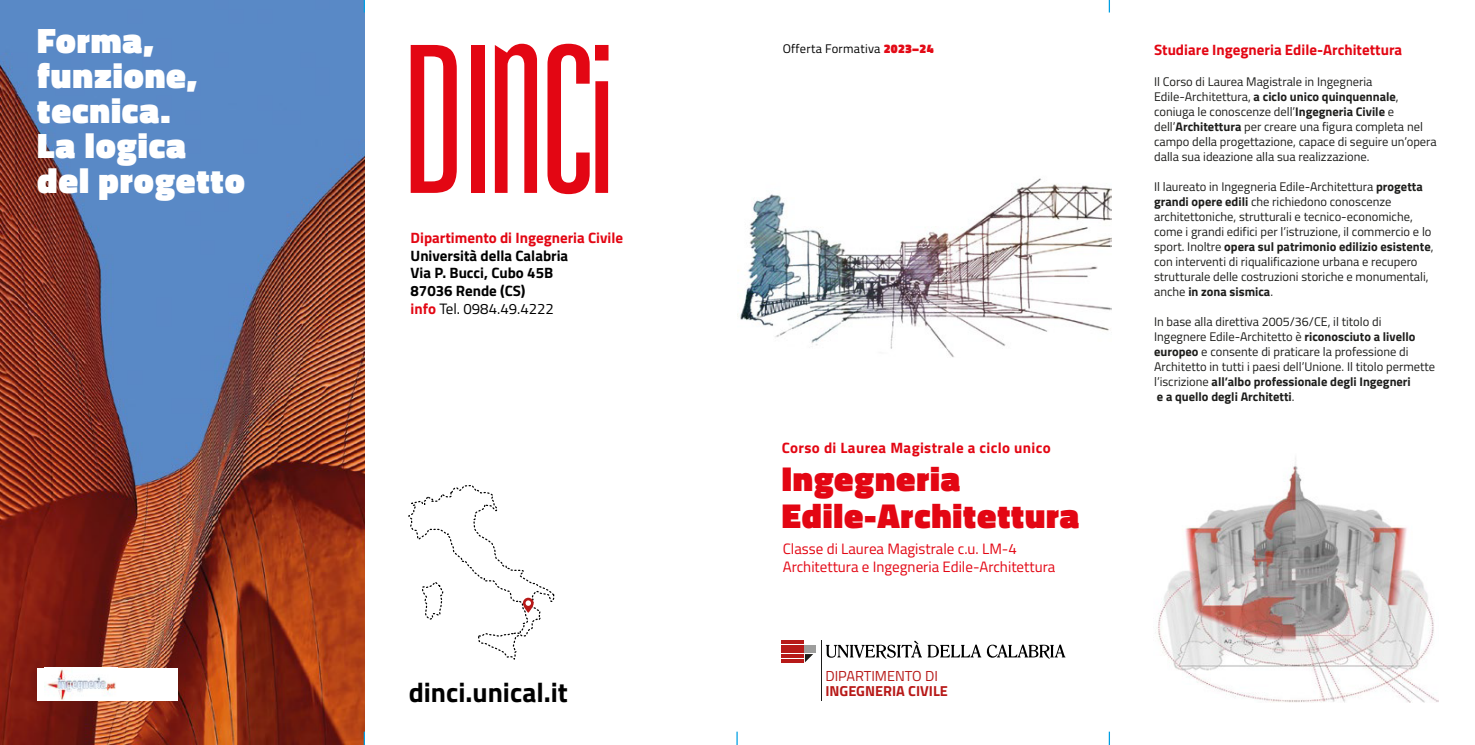
<style>
.page{position:relative;width:1475px;height:745px;background:#fff}
.page>*{position:absolute;margin:0;border:0;box-sizing:border-box;transform-origin:0 0}
.t1{font:900 35.75px/35px "Titillium";letter-spacing:.025em;color:#fff}
.t2{font:900 35px/37.5px "Titillium";letter-spacing:.025em;color:#e30613}
.t3{font:700 27.5px "Titillium";color:#000}
.t4{font:700 15px/17.5px "Titillium";color:#000}
.t5{font:15px/17.5px "Titillium";color:#e30613}
.t6{font:700 15px "Titillium";color:#e30613}
.t7{font:700 15px "Titillium";letter-spacing:.025em;color:#e30613}
.t8{font:700 14.5px "Titillium";color:#b71918}
.t9{font:14.5px "Titillium";color:#b71918}
.t10{font:12.5px/15px "Titillium";color:#1d1d1b}
.t11{font:12.5px "Titillium";letter-spacing:.02em;color:#000}
.s1{color:#e30613}
.s2{font-weight:400}
.s3{font-weight:900;color:#e30b17}
.s4{font-weight:700}
</style>
<div class="page">
<img style="left:0;top:0;width:365px;height:744px">
<svg style="left:1108px;top:0;width:1px;height:12px"></svg>
<svg style="left:364px;top:0;width:1px;height:12px"></svg>
<svg style="left:736px;top:731px;width:1px;height:13px"></svg>
<svg style="left:1108px;top:731px;width:1px;height:13px"></svg>
<svg style="left:364px;top:731px;width:1px;height:13px"></svg>
<svg style="left:781px;top:640px;width:22px;height:3px"></svg>
<svg style="left:781px;top:659px;width:22px;height:3px"></svg>
<svg style="left:781px;top:654px;width:22px;height:3px"></svg>
<hr style="left:781px;top:649px;width:22px;height:3px;background:#b71918">
<svg style="left:781px;top:645px;width:22px;height:3px"></svg>
<svg style="left:804px;top:649px;width:11px;height:13px"></svg>
<svg style="left:804px;top:645px;width:11px;height:3px"></svg>
<svg style="left:825px;top:640px;width:96px;height:18px"></svg>
<svg style="left:927px;top:644px;width:138px;height:14px"></svg>
<hr style="left:821px;top:639px;width:1px;height:61px;background:#1d1d1b">
<svg style="left:408px;top:485px;width:147px;height:175px"></svg>
<svg style="left:410px;top:45px;width:46px;height:148px"></svg>
<div style="left:471px;top:45px;width:13px;height:148px;background:#e30613"></div>
<svg style="left:495px;top:44px;width:42px;height:149px"></svg>
<svg style="left:547px;top:44px;width:42px;height:150px"></svg>
<svg style="left:595px;top:45px;width:13px;height:148px;background:#e72e39"></svg>
<img style="left:737px;top:178px;width:374px;height:179px">
<img style="left:1155px;top:458px;width:283px;height:243px">
<div style="left:37px;top:667px;width:141px;height:33px;background:#fff"></div>
<img style="left:45px;top:668px;width:71px;height:32px">
<h1 class="t1" style="left:37px;top:23px;width:209px">Forma, funzione, tecnica.<br>La logica del progetto</h1>
<p class="t6" style="left:410px;top:226px;width:214px">Dipartimento di Ingegneria Civile</p>
<p class="t4" style="left:410px;top:246px;width:159px">Università della Calabria<br>Via P. Bucci, Cubo 45B<br>87036 Rende (CS)<br><span class="s1">info</span> <span class="s2">Tel. 0984.49.4222</span></p>
<h3 class="t3" style="left:408px;top:670px;width:161px">dinci.unical.it</h3>
<p class="t11" style="left:782px;top:39px;width:152px">Offerta Formativa <span class="s3">2023–24</span></p>
<p class="t7" style="left:781px;top:436px;width:270px">Corso di Laurea Magistrale a ciclo unico</p>
<h2 class="t2" style="left:781px;top:459px;width:299px">Ingegneria<br>Edile-Architettura</h2>
<p class="t5" style="left:782px;top:539px;width:274px">Classe di Laurea Magistrale c.u. LM-4<br>Architettura e Ingegneria Edile-Architettura</p>
<p class="t9" style="left:825px;top:665px;width:114px">DIPARTIMENTO DI</p>
<p class="t8" style="left:825px;top:679px;width:124px">INGEGNERIA CIVILE</p>
<p class="t6" style="left:1153px;top:39px;width:249px">Studiare Ingegneria Edile-Architettura</p>
<p class="t10" style="left:1153px;top:73px;width:284px">Il Corso di Laurea Magistrale in Ingegneria Edile-Architettura, <span class="s4">a ciclo unico quinquennale</span>, coniuga le conoscenze dell’<span class="s4">Ingegneria Civile</span> e dell’<span class="s4">Architettura</span> per creare una figura completa nel campo della progettazione, capace di seguire un’opera dalla sua ideazione alla sua realizzazione.</p>
<p class="t10" style="left:1153px;top:178px;width:281px">Il laureato in Ingegneria Edile-Architettura <span class="s4">progetta grandi opere edili</span> che richiedono conoscenze architettoniche, strutturali e tecnico-economiche, come i grandi edifici per l’istruzione, il commercio e lo sport. Inoltre <span class="s4">opera sul patrimonio edilizio esistente</span>, con interventi di riqualificazione urbana e recupero strutturale delle costruzioni storiche e monumentali, anche <span class="s4">in zona sismica</span>.</p>
<p class="t10" style="left:1153px;top:313px;width:282px">In base alla direttiva 2005/36/CE, il titolo di Ingegnere Edile-Architetto è <span class="s4">riconosciuto a livello europeo</span> e consente di praticare la professione di Architetto in tutti i paesi dell’Unione. Il titolo permette l’iscrizione <span class="s4">all’albo professionale degli Ingegneri<br>e a quello degli Architetti</span>.</p>
</div>
